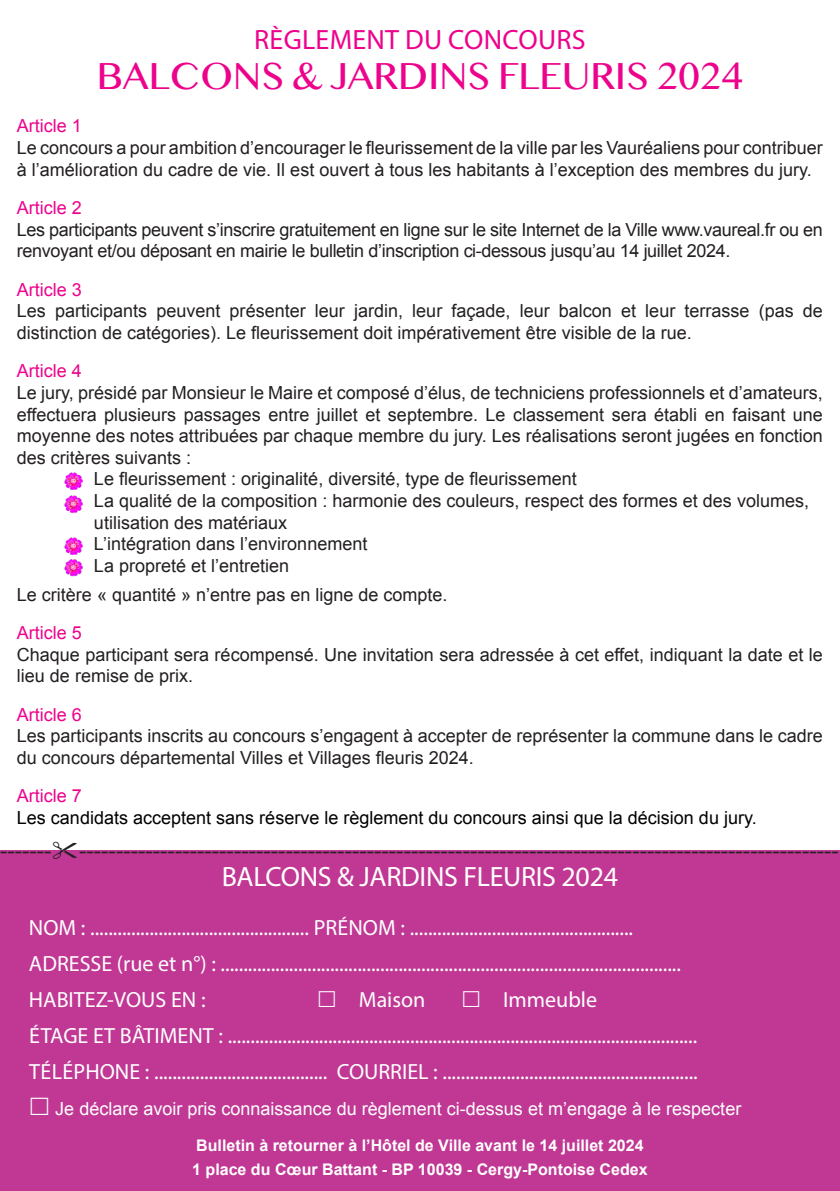
<style>
.page{position:relative;width:840px;height:1191px;background:#fff}
.page>*{position:absolute;margin:0;border:0;box-sizing:border-box;transform-origin:0 0}
.t1{font:40px "Malayalam MN";letter-spacing:-.01em;color:#ed028c}
.t2{font:28px "Myriad Pro";letter-spacing:-.01em;color:#fff}
.t3{font:28px "Myriad Pro";letter-spacing:.01em;color:#ed028c}
.t4{font:24px "Myriad Pro";color:#231f20}
.t5{font:22px "Myriad Pro";color:#fff}
.t6{font:18px/21.6px "Arial";color:#231f20}
.t7{font:18px/21.6px "Arial";letter-spacing:-.02em;color:#231f20}
.t8{font:18px "Arial";color:#000}
.t9{font:18px "Arial";color:#fff}
.t10{font:18px "Arial";color:#ed028c}
.t11{font:700 16px "Arial";color:#fff}
</style>
<div class="page">
<div style="left:0;top:850px;width:839px;height:341px;background:#c03894"></div>
<img style="left:64px;top:495px;width:19px;height:19px">
<img style="left:64px;top:472px;width:19px;height:19px">
<img style="left:64px;top:537px;width:19px;height:17px">
<img style="left:64px;top:554px;width:19px;height:23px">
<p class="t3" style="left:254px;top:23px;width:332px">RÈGLEMENT DU CONCOURS</p>
<p class="t1" style="left:96px;top:57px;width:648px">BALCONS &amp; JARDINS FLEURIS 2024</p>
<p class="t10" style="left:17px;top:114px;width:67px">Article 1</p>
<p class="t6" style="left:17px;top:137px;width:807px">Le concours a pour ambition d’encourager le fleurissement de la ville par les Vauréaliens pour contribuer à l’amélioration du cadre de vie. Il est ouvert à tous les habitants à l’exception des membres du jury.</p>
<p class="t10" style="left:17px;top:196px;width:67px">Article 2</p>
<p class="t7" style="left:17px;top:219px;width:807px">Les participants peuvent s’inscrire gratuitement en ligne sur le site Internet de la Ville www.vaureal.fr ou en renvoyant et/ou déposant en mairie le bulletin d’inscription ci-dessous jusqu’au 14 juillet 2024.</p>
<p class="t10" style="left:17px;top:277px;width:67px">Article 3</p>
<p class="t6" style="left:17px;top:300px;width:807px">Les participants peuvent présenter leur jardin, leur façade, leur balcon et leur terrasse (pas de distinction de catégories). Le fleurissement doit impérativement être visible de la rue.</p>
<p class="t10" style="left:17px;top:359px;width:67px">Article 4</p>
<p class="t6" style="left:17px;top:382px;width:807px;text-align:justify">Le jury, présidé par Monsieur le Maire et composé d’élus, de techniciens professionnels et d’amateurs, effectuera plusieurs passages entre juillet et septembre. Le classement sera établi en faisant une moyenne des notes attribuées par chaque membre du jury. Les réalisations seront jugées en fonction des critères suivants :</p>
<p class="t6" style="left:94px;top:468px;width:484px">Le fleurissement : originalité, diversité, type de fleurissement</p>
<p class="t6" style="left:94px;top:490px;width:716px">La qualité de la composition : harmonie des couleurs, respect des formes et des volumes, utilisation des matériaux</p>
<p class="t6" style="left:94px;top:533px;width:275px">L’intégration dans l’environnement</p>
<p class="t6" style="left:94px;top:555px;width:197px">La propreté et l’entretien</p>
<p class="t6" style="left:17px;top:583px;width:432px">Le critère « quantité » n’entre pas en ligne de compte.</p>
<p class="t10" style="left:17px;top:621px;width:67px">Article 5</p>
<p class="t6" style="left:17px;top:643px;width:807px">Chaque participant sera récompensé. Une invitation sera adressée à cet effet, indiquant la date et le lieu de remise de prix.</p>
<p class="t10" style="left:17px;top:702px;width:67px">Article 6</p>
<p class="t6" style="left:17px;top:725px;width:807px">Les participants inscrits au concours s’engagent à accepter de représenter la commune dans le cadre du concours départemental Villes et Villages fleuris 2024.</p>
<p class="t10" style="left:17px;top:784px;width:67px">Article 7</p>
<p class="t8" style="left:17px;top:805px;width:741px">Les candidats acceptent sans réserve le règlement du concours ainsi que la décision du jury.</p>
<p class="t4" style="left:0;top:836px;width:839px">------- -------------------------------------------------------------------------------------------------------</p>
<p class="t2" style="left:221px;top:859px;width:398px">BALCONS &amp; JARDINS FLEURIS 2024</p>
<p class="t5" style="left:29px;top:914px;width:605px">NOM : ................................................ PRÉNOM : .................................................</p>
<p class="t5" style="left:29px;top:950px;width:653px">ADRESSE (rue et n°) : .....................................................................................................</p>
<p class="t5" style="left:29px;top:986px;width:178px">HABITEZ-VOUS EN :</p>
<p class="t5" style="left:358px;top:986px;width:68px">Maison</p>
<p class="t5" style="left:502px;top:986px;width:96px">Immeuble</p>
<p class="t5" style="left:29px;top:1022px;width:669px">ÉTAGE ET BÂTIMENT : .......................................................................................................</p>
<p class="t5" style="left:29px;top:1058px;width:669px">TÉLÉPHONE : ...................................... COURRIEL : ........................................................</p>
<p class="t9" style="left:55px;top:1097px;width:687px">Je déclare avoir pris connaissance du règlement ci-dessus et m’engage à le respecter</p>
<p class="t11" style="left:196px;top:1135px;width:448px">Bulletin à retourner à l’Hôtel de Ville avant le 14 juillet 2024</p>
<p class="t11" style="left:192px;top:1159px;width:456px">1 place du Cœur Battant - BP 10039 - Cergy-Pontoise Cedex</p>
</div>
